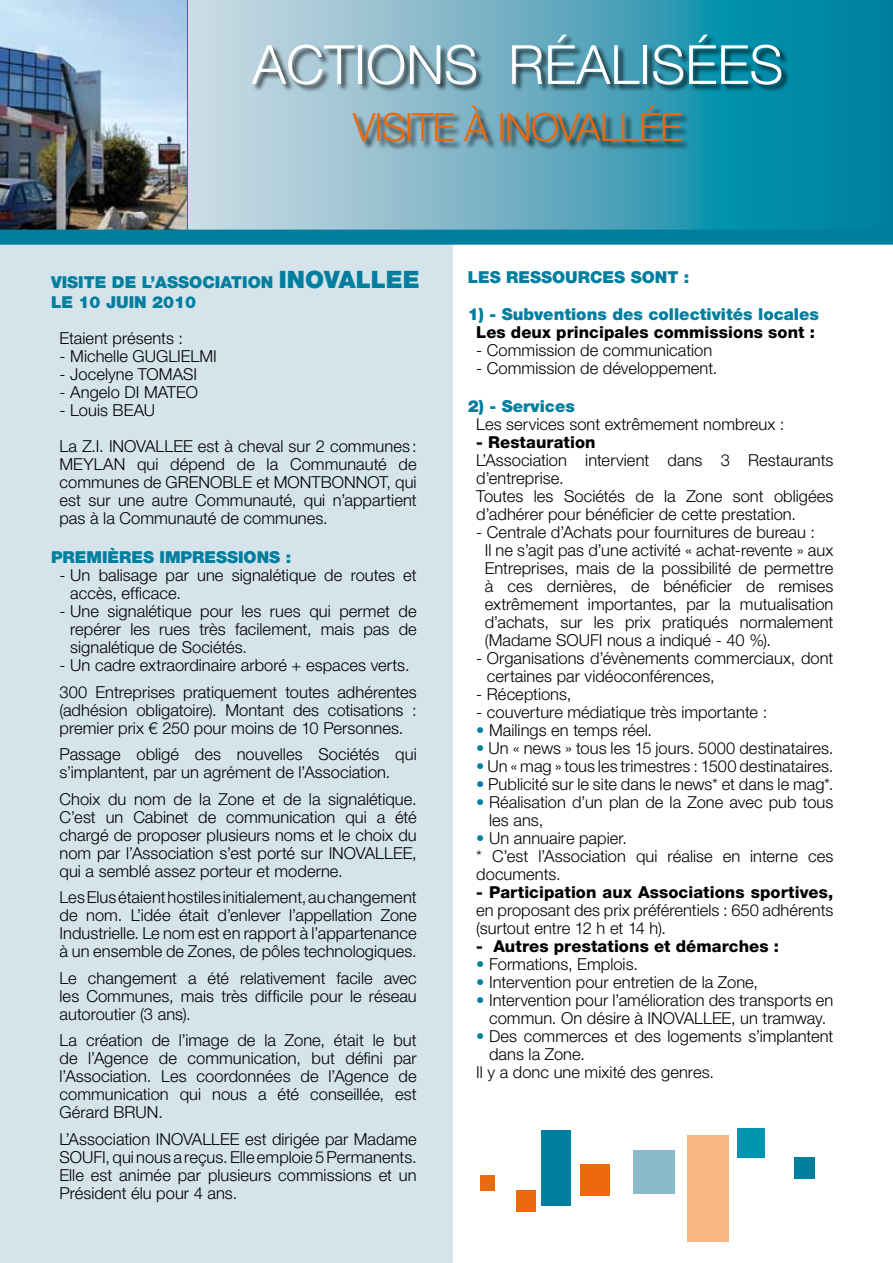
<style>
.page{position:relative;width:893px;height:1263px;background:#fff}
.page>*{position:absolute;margin:0;border:0;box-sizing:border-box;transform-origin:0 0}
.t1{font:300 54px "Helvetica Neue LT Std";color:#fff}
.t2{font:300 39px "Helvetica Neue LT Std";color:#eb690b}
.t3{font:300 16.5px/18px "Helvetica Neue LT Std";color:#000}
.t4{font:900 16.5px/19.8px "Helvetica Neue LT Std";color:#007e9e}
.t5{font:800 16.5px "Helvetica Neue LT Std";letter-spacing:.005em;color:#000}
.s1{font-size:24px}
.s2{color:#007e9e}
</style>
<div class="page">
<div style="left:0;top:239px;width:453px;height:1024px;background:#d5e3ea"></div>
<svg style="left:188px;top:0;width:705px;height:230px"></svg>
<img style="left:0;top:0;width:187px;height:230px">
<hr style="left:187px;top:0;width:1px;height:230px;background:#007e9e">
<div style="left:252px;top:34px;width:538px;height:117px;background:#000;opacity:.75"></div>
<div style="left:0;top:230px;width:893px;height:15px;background:#007e9e"></div>
<div style="left:634px;top:1149px;width:41px;height:44px;background:#8bbacb"></div>
<div style="left:687px;top:1135px;width:42px;height:107px;background:#f7b885"></div>
<div style="left:737px;top:1128px;width:28px;height:30px;background:#0094ae"></div>
<div style="left:794px;top:1157px;width:20px;height:22px;background:#007e9e"></div>
<div style="left:542px;top:1130px;width:29px;height:76px;background:#007e9e"></div>
<div style="left:580px;top:1165px;width:29px;height:31px;background:#eb690b"></div>
<div style="left:516px;top:1190px;width:20px;height:21px;background:#eb690b"></div>
<div style="left:480px;top:1175px;width:15px;height:15px;background:#eb690b"></div>
<h1 class="t1" style="left:252px;top:32px;width:533px">ACTIONS RÉALISÉES</h1>
<h2 class="t2" style="left:353px;top:103px;width:39px">Visite</h2>
<h2 class="t2" style="left:464px;top:103px;width:64px">à Inovallée</h2>
<p class="t4" style="left:51px;top:272px;width:370px">VISITE DE L’ASSOCIATION <span class="s1">INOVALLEE<br></span>LE 10 JUIN 2010</p>
<p class="t3" style="left:60px;top:328px;width:125px">Etaient présents :</p>
<p class="t3" style="left:60px;top:346px;width:159px">- Michelle GUGLIELMI</p>
<p class="t3" style="left:60px;top:364px;width:139px">- Jocelyne TOMASI</p>
<p class="t3" style="left:60px;top:382px;width:140px">- Angelo DI MATEO</p>
<p class="t3" style="left:60px;top:391px;width:359px;line-height:36px">- Louis BEAU<br>La Z.I. INOVALLEE est à cheval sur 2 communes :</p>
<p class="t3" style="left:60px;top:454px;width:359px;text-align:justify">MEYLAN qui dépend de la Communauté de communes de GRENOBLE et MONTBONNOT, qui est sur une autre Communauté, qui n’appartient pas à la Communauté de communes.</p>
<p class="t4" style="left:51px;top:547px;width:166px">Premières impressions</p>
<p class="t4" style="left:286px;top:547px;width:7px">:</p>
<p class="t3" style="left:70px;top:566px;width:348px;text-indent:-11px">- Un balisage par une signalétique de routes et accès, efficace.</p>
<p class="t3" style="left:70px;top:602px;width:348px;text-align:justify;text-indent:-11px">- Une signalétique pour les rues qui permet de repérer les rues très facilement, mais pas de signalétique de Sociétés.</p>
<p class="t3" style="left:60px;top:652px;width:359px;line-height:26.5px">- Un cadre extraordinaire arboré + espaces verts.<br>300 Entreprises pratiquement toutes adhérentes</p>
<p class="t3" style="left:60px;top:701px;width:359px">(adhésion obligatoire). Montant des cotisations : premier prix € 250 pour moins de 10 Personnes.</p>
<p class="t3" style="left:60px;top:745px;width:359px">Passage obligé des nouvelles Sociétés qui s’implantent, par un agrément de l’Association.</p>
<p class="t3" style="left:60px;top:790px;width:359px;text-align:justify">Choix du nom de la Zone et de la signalétique.<br>C’est un Cabinet de communication qui a été chargé de proposer plusieurs noms et le choix du nom par l’Association s’est porté sur INOVALLEE, qui a semblé assez porteur et moderne.</p>
<p class="t3" style="left:60px;top:888px;width:359px;text-align:justify">Les Elus étaient hostiles initialement, au changement de nom. L’idée était d’enlever l’appellation Zone Industrielle. Le nom est en rapport à l’appartenance à un ensemble de Zones, de pôles technologiques.</p>
<p class="t3" style="left:60px;top:969px;width:359px;text-align:justify">Le changement a été relativement facile avec les Communes, mais très difficile pour le réseau autoroutier (3 ans).</p>
<p class="t3" style="left:60px;top:1031px;width:359px;text-align:justify">La création de l’image de la Zone, était le but de l’Agence de communication, but défini par l’Association. Les coordonnées de l’Agence de communication qui nous a été conseillée, est Gérard BRUN.</p>
<p class="t3" style="left:60px;top:1130px;width:359px;text-align:justify">L’Association INOVALLEE est dirigée par Madame SOUFI, qui nous a reçus. Elle emploie 5 Permanents.<br>Elle est animée par plusieurs commissions et un Président élu pour 4 ans.</p>
<p class="t4" style="left:468px;top:267px;width:223px">LES RESSOURCES SONT :</p>
<p class="t4" style="left:468px;top:304px;width:353px">1) - Subventions des collectivités locales</p>
<p class="t5" style="left:476px;top:323px;width:340px">Les deux principales commissions sont :</p>
<p class="t3" style="left:476px;top:341px;width:237px">- Commission de communication</p>
<p class="t3" style="left:476px;top:359px;width:243px">- Commission de développement.</p>
<p class="t4" style="left:468px;top:396px;width:109px">2) - Services</p>
<p class="t3" style="left:476px;top:415px;width:310px">Les services sont extrêmement nombreux :</p>
<p class="t5" style="left:476px;top:432px;width:121px">- Restauration</p>
<p class="t3" style="left:476px;top:451px;width:359px">L’Association intervient dans 3 Restaurants d’entreprise.<br>Toutes les Sociétés de la Zone sont obligées d’adhérer pour bénéficier de cette prestation.</p>
<p class="t3" style="left:485px;top:523px;width:350px;text-indent:-8px">- Centrale d’Achats pour fournitures de bureau :<br>Il ne s’agit pas d’une activité « achat-revente » aux Entreprises, mais de la possibilité de permettre à ces dernières, de bénéficier de remises extrêmement importantes, par la mutualisation d’achats, sur les prix pratiqués normalement (Madame SOUFI nous a indiqué - 40 %).</p>
<p class="t3" style="left:487px;top:649px;width:348px;text-indent:-11px">- Organisations d’évènements commerciaux, dont certaines par vidéoconférences,</p>
<p class="t3" style="left:476px;top:685px;width:97px">- Réceptions,</p>
<p class="t3" style="left:476px;top:703px;width:293px">- couverture médiatique très importante :</p>
<p class="t3" style="left:476px;top:721px;width:177px"><span class="s2">•</span> Mailings en temps réel.</p>
<p class="t3" style="left:476px;top:739px;width:359px"><span class="s2">•</span> Un « news » tous les 15 jours. 5000 destinataires.</p>
<p class="t3" style="left:476px;top:757px;width:359px"><span class="s2">•</span> Un « mag » tous les trimestres : 1500 destinataires.</p>
<p class="t3" style="left:476px;top:775px;width:359px"><span class="s2">•</span> Publicité sur le site dans le news* et dans le mag*.</p>
<p class="t3" style="left:489px;top:793px;width:346px;text-indent:-13px"><span class="s2">•</span> Réalisation d’un plan de la Zone avec pub tous les ans,</p>
<p class="t3" style="left:476px;top:829px;width:359px"><span class="s2">•</span> Un annuaire papier.<br>* C’est l’Association qui réalise en interne ces documents.</p>
<p class="t5" style="left:476px;top:882px;width:359px">- Participation aux Associations sportives,</p>
<p class="t3" style="left:476px;top:901px;width:359px">en proposant des prix préférentiels : 650 adhérents (surtout entre 12 h et 14 h).</p>
<p class="t5" style="left:476px;top:936px;width:304px">- Autres prestations et démarches :</p>
<p class="t3" style="left:476px;top:955px;width:163px"><span class="s2">•</span> Formations, Emplois.</p>
<p class="t3" style="left:476px;top:973px;width:283px"><span class="s2">•</span> Intervention pour entretien de la Zone,</p>
<p class="t3" style="left:476px;top:991px;width:359px;text-align:center"><span class="s2">•</span> Intervention pour l’amélioration des transports en commun. On désire à INOVALLEE, un tramway.</p>
<p class="t3" style="left:476px;top:1027px;width:359px"><span class="s2">•</span> Des commerces et des logements s’implantent</p>
<p class="t3" style="left:489px;top:1045px;width:97px">dans la Zone.</p>
<p class="t3" style="left:476px;top:1063px;width:239px">Il y a donc une mixité des genres.</p>
</div>
